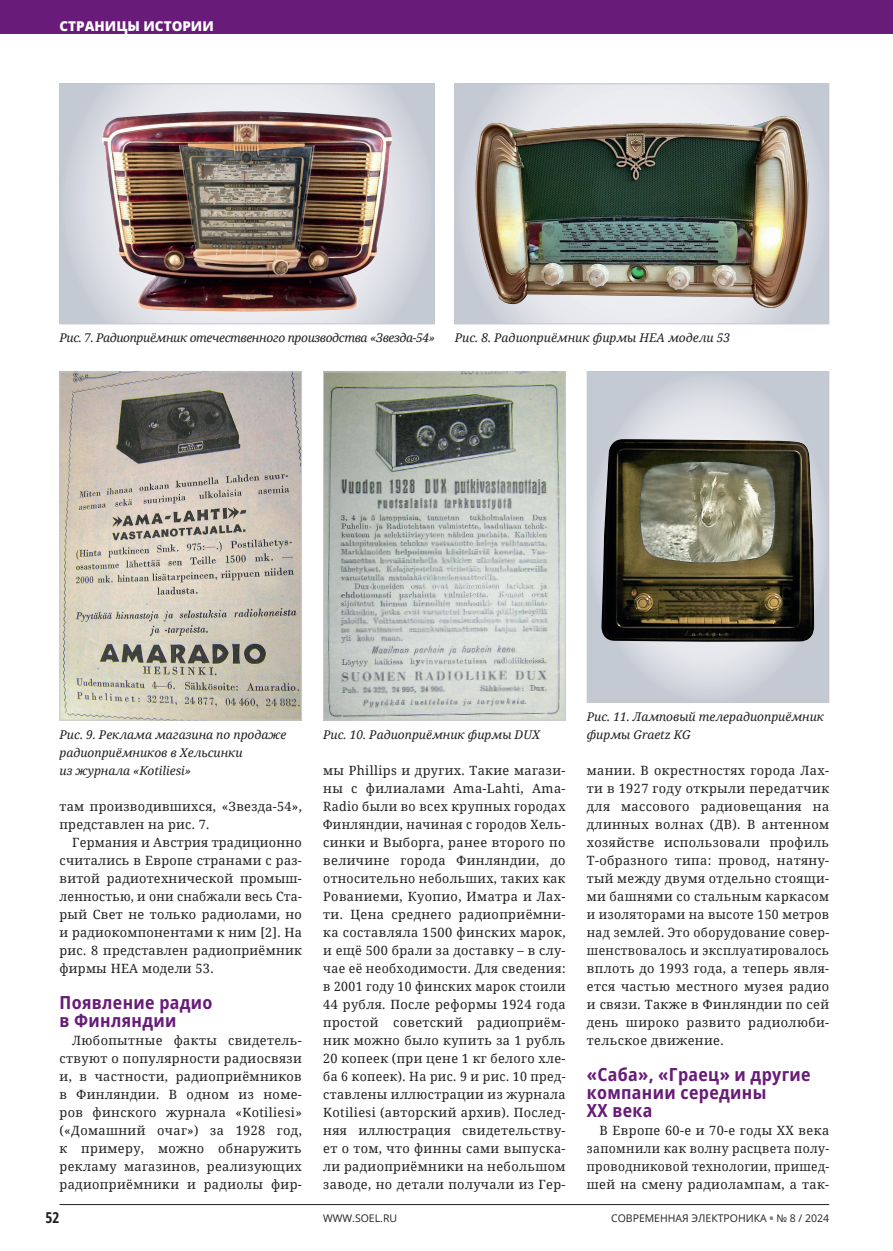
<style>
.page{position:relative;width:893px;height:1251px;background:#fff}
.page>*{position:absolute;margin:0;border:0;box-sizing:border-box;transform-origin:0 0}
.СТАТЬЯ_Заголовок_1{font:700 semi-condensed 18px/18px "Open Sans";letter-spacing:.02em;color:#681b78}
.t1{font:700 15px "Open Sans Condensed";color:#231f20}
.t2{font:800 13.5px "Open Sans";color:#fff}
.СТАТЬЯ_Основной_текст{font:12.75px/18px "Noto Serif";letter-spacing:.03em;color:#231f20;text-align:justify}
.СТАТЬЯ_Подрис_подпись{font:italic 12px/18px "Noto Serif";color:#231f20}
.СТАТЬЯ_Подрис_подпись-2{font:italic 12px "Noto Serif";letter-spacing:-.03em;color:#231f20}
.t3{font:10.5px "Open Sans";color:#231f20}
.s1{font-weight:800;color:#808285}
</style>
<div class="page">
<div style="left:0;top:0;width:893px;height:34px;background:#681b78"></div>
<hr style="left:60px;top:1203px;width:769px;height:1px;background:#231f20">
<svg style="left:62px;top:85px;width:370px;height:237px;background:#d5d8e0"></svg>
<img style="left:101px;top:110px;width:292px;height:201px">
<div style="left:60px;top:83px;width:374px;height:241px;border:1px solid #c7c8ca"></div>
<svg style="left:589px;top:373px;width:238px;height:327px;background:#ced3db"></svg>
<img style="left:601px;top:439px;width:214px;height:203px">
<div style="left:587px;top:371px;width:242px;height:331px;border:1px solid #c7c8ca"></div>
<svg style="left:456px;top:85px;width:371px;height:237px;background:#d7dae1"></svg>
<img style="left:473px;top:116px;width:335px;height:191px">
<div style="left:454px;top:83px;width:375px;height:241px;border:1px solid #c7c8ca"></div>
<img style="left:62px;top:373px;width:238px;height:345px">
<div style="left:60px;top:371px;width:242px;height:349px;border:1px solid #c7c8ca"></div>
<img style="left:325px;top:373px;width:239px;height:345px">
<div style="left:323px;top:371px;width:243px;height:349px;border:1px solid #c7c8ca"></div>
<p class="t2" style="left:60px;top:17px;width:156px">СТРАНИЦЫ ИСТОРИИ</p>
<p class="СТАТЬЯ_Подрис_подпись-2" style="left:60px;top:329px;width:377px">Рис. 7. Радиоприёмник отечественного производства «Звезда-54»</p>
<p class="СТАТЬЯ_Подрис_подпись" style="left:455px;top:328px;width:277px">Рис. 8. Радиоприёмник фирмы HEA модели 53</p>
<p class="СТАТЬЯ_Подрис_подпись" style="left:587px;top:706px;width:239px">Рис. 11. Ламповый телерадиоприёмник фирмы Graetz KG</p>
<p class="СТАТЬЯ_Подрис_подпись" style="left:60px;top:724px;width:228px">Рис. 9. Реклама магазина по продаже радиоприёмников в Хельсинки<br>из журнала «Kotiliesi»</p>
<p class="СТАТЬЯ_Подрис_подпись" style="left:323px;top:724px;width:218px">Рис. 10. Радиоприёмник фирмы DUX</p>
<p class="СТАТЬЯ_Основной_текст" style="left:323px;top:760px;width:244px">мы Phillips и других. Такие магази&shy;ны с филиалами Ama-Lahti, Ama-Radio были во всех крупных городах Финляндии, начиная с городов Хель&shy;синки и Выборга, ранее второго по величине города Финляндии, до относительно небольших, таких как Рованиеми, Куопио, Иматра и Лах&shy;ти. Цена среднего радиоприёмни&shy;ка составляла 1500 финских марок, и ещё 500 брали за доставку – в слу&shy;чае её необходимости. Для сведения: в 2001 году 10 финских марок стоили 44 рубля. После реформы 1924 года простой советский радиоприём&shy;ник можно было купить за 1 рубль 20 копеек (при цене 1 кг белого хле&shy;ба 6 копеек). На рис. 9 и рис. 10 пред&shy;ставлены иллюстрации из журнала Kotiliesi (авторский архив). Послед&shy;няя иллюстрация свидетельству&shy;ет о том, что финны сами выпуска&shy;ли радиоприёмники на небольшом заводе, но детали получали из Гер-</p>
<p class="СТАТЬЯ_Основной_текст" style="left:587px;top:760px;width:244px">мании. В окрестностях города Лах&shy;ти в 1927 году открыли передатчик для массового радиовещания на длинных волнах (ДВ). В антенном хозяйстве использовали профиль Т-образного типа: провод, натяну&shy;тый между двумя отдельно стоящи&shy;ми башнями со стальным каркасом и изоляторами на высоте 150 метров над землей. Это оборудование совер&shy;шенствовалось и эксплуатировалось вплоть до 1993 года, а теперь явля&shy;ется частью местного музея радио и связи. Также в Финляндии по сей день широко развито радиолюби&shy;тельское движение.</p>
<p class="СТАТЬЯ_Основной_текст" style="left:60px;top:796px;width:244px">там производившихся, «Звезда-54», представлен на рис. 7.</p>
<p class="СТАТЬЯ_Основной_текст" style="left:60px;top:832px;width:244px;text-indent:13px">Германия и Австрия традиционно считались в Европе странами с раз&shy;витой радиотехнической промыш&shy;ленностью, и они снабжали весь Ста&shy;рый Свет не только радиолами, но и радиокомпонентами к ним [2]. На рис. 8 представлен радиоприёмник фирмы HEA модели 53.</p>
<p class="СТАТЬЯ_Заголовок_1" style="left:60px;top:992px;width:155px">Появление радио в Финляндии</p>
<p class="СТАТЬЯ_Основной_текст" style="left:60px;top:1030px;width:244px;text-indent:13px">Любопытные факты свидетель&shy;ствуют о популярности радиосвязи и, в частности, радиоприёмников в Финляндии. В одном из номе&shy;ров финского журнала «Kotiliesi» («Домашний очаг») за 1928 год, к примеру, можно обнаружить рекламу магазинов, реализующих радиоприёмники и радиолы фир-</p>
<p class="СТАТЬЯ_Заголовок_1" style="left:587px;top:1064px;width:225px">«Саба», «Граец» и другие компании середины<br>ХХ века</p>
<p class="СТАТЬЯ_Основной_текст" style="left:587px;top:1120px;width:244px;text-indent:13px">В Европе 60-е и 70-е годы ХХ века запомнили как волну расцвета полу&shy;проводниковой технологии, пришед&shy;шей на смену радиолампам, а так-</p>
<p class="t1" style="left:45px;top:1207px;width:16px">52</p>
<p class="t3" style="left:323px;top:1210px;width:75px">WWW.SOEL.RU</p>
<p class="t3" style="left:611px;top:1210px;width:220px">СОВРЕМЕННАЯ ЭЛЕКТРОНИКА <span class="s1">•</span> № 8 / 2024</p>
</div>
